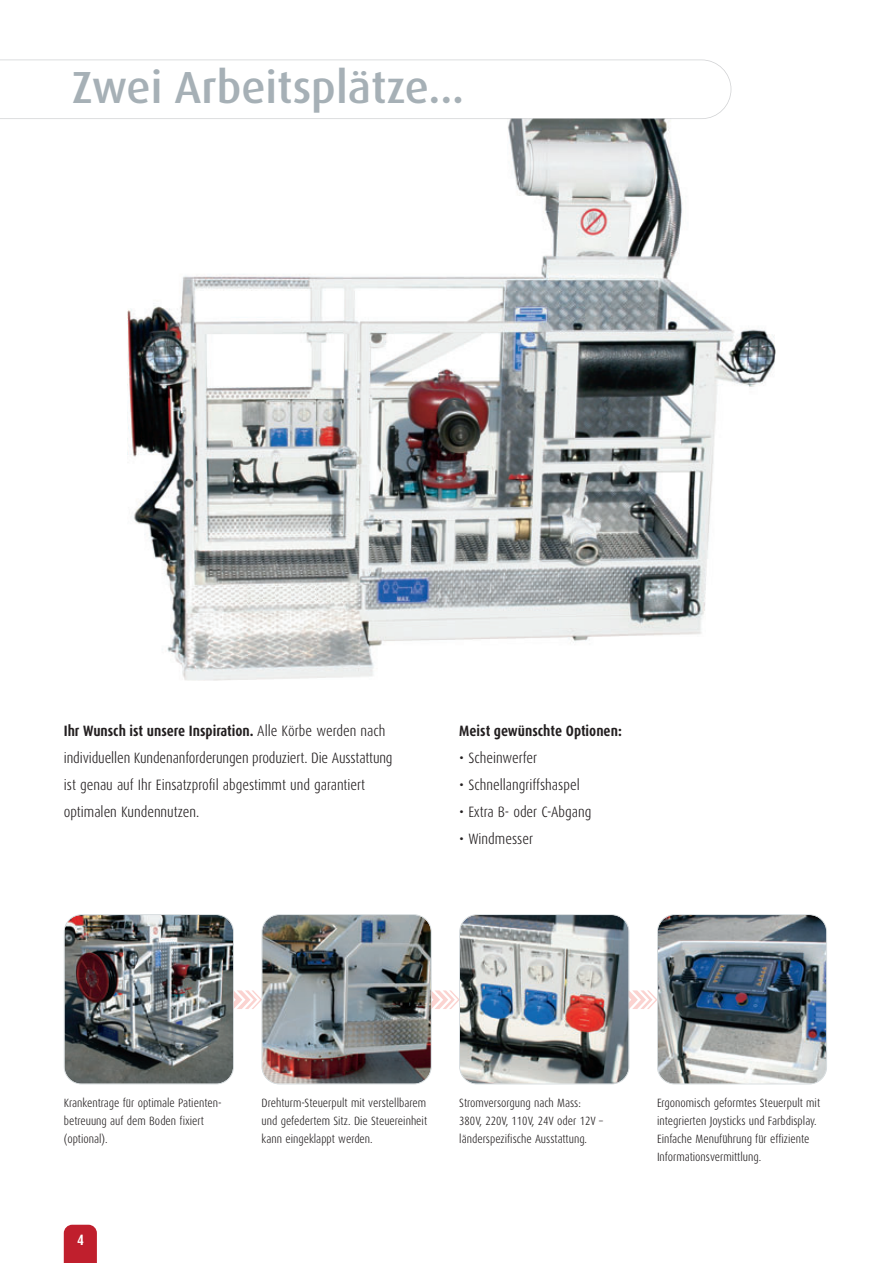
<style>
.page{position:relative;width:893px;height:1263px;background:#fff}
.page>*{position:absolute;margin:0;border:0;box-sizing:border-box;transform-origin:0 0}
.t1{font:500 45px "Dax";color:#a6b0b6}
.t2{font:300 15px/27px "Dax Condensed";color:#231f20}
.t3{font:700 15px "Dax Condensed";color:#231f20}
.t4{font:700 15px "Dax Condensed";color:#fff}
.t5{font:300 12px/18px "Dax Condensed";color:#231f20}
.s1{font-weight:700}
.s2{font-family:"Calibri";font-weight:400}
</style>
<div class="page">
<svg style="left:234px;top:990px;width:27px;height:19px"></svg>
<svg style="left:432px;top:990px;width:27px;height:19px"></svg>
<svg style="left:629px;top:990px;width:28px;height:19px"></svg>
<svg style="left:64px;top:1225px;width:33px;height:38px"></svg>
<img style="left:127px;top:119px;width:649px;height:561px">
<svg style="left:0;top:60px;width:731px;height:59px"></svg>
<img style="left:65px;top:915px;width:168px;height:169px;border-radius:17px">
<div style="left:64px;top:914px;width:170px;height:170px;border:2px solid #cdd4d7;border-radius:18px"></div>
<img style="left:262px;top:915px;width:169px;height:169px;border-radius:17px">
<div style="left:261px;top:914px;width:171px;height:170px;border:2px solid #cdd4d7;border-radius:18px"></div>
<img style="left:460px;top:915px;width:169px;height:169px;border-radius:17px">
<div style="left:459px;top:914px;width:170px;height:170px;border:2px solid #cdd4d7;border-radius:18px"></div>
<img style="left:658px;top:915px;width:168px;height:169px;border-radius:17px">
<div style="left:657px;top:914px;width:170px;height:170px;border:2px solid #cdd4d7;border-radius:18px"></div>
<h1 class="t1" style="left:72px;top:68px;width:393px">Zwei Arbeitsplätze...</h1>
<p class="t2" style="left:64px;top:718px;width:330px"><span class="s1">Ihr Wunsch ist unsere Inspiration.</span> Alle Körbe werden nach individuellen Kundenanforderungen produziert. Die Ausstattung ist genau auf Ihr Einsatzprofil abgestimmt und garantiert optimalen Kundennutzen.</p>
<p class="t3" style="left:459px;top:724px;width:164px">Meist gewünschte Optionen:</p>
<p class="t2" style="left:459px;top:745px;width:79px">• Scheinwerfer</p>
<p class="t2" style="left:459px;top:772px;width:122px">• Schnellangriffshaspel</p>
<p class="t2" style="left:459px;top:799px;width:134px">• Extra B- oder C-Abgang</p>
<p class="t2" style="left:459px;top:826px;width:75px">• Windmesser</p>
<p class="t5" style="left:64px;top:1095px;width:159px">Krankentrage fu<span class="s2">̈</span>r optimale Patienten - betreuung auf dem Boden fixiert (optional).</p>
<p class="t4" style="left:77px;top:1233px;width:8px">4</p>
<p class="t5" style="left:262px;top:1095px;width:167px;text-align:justify">Drehturm-Steuerpult mit verstellbarem und gefedertem Sitz. Die Steuereinheit kann eingeklappt werden.</p>
<p class="t5" style="left:459px;top:1095px;width:145px">Stromversorgung nach Mass:<br>380V, 220V, 110V, 24V oder 12V – länderspezifische Ausstattung.</p>
<p class="t5" style="left:657px;top:1095px;width:165px">Ergonomisch geformtes Steuerpult mit integrierten Joysticks und Farbdisplay.<br>Einfache Menufu<span class="s2">̈</span>hrung fu<span class="s2">̈</span>r effiziente Informationsvermittlung.</p>
</div>
